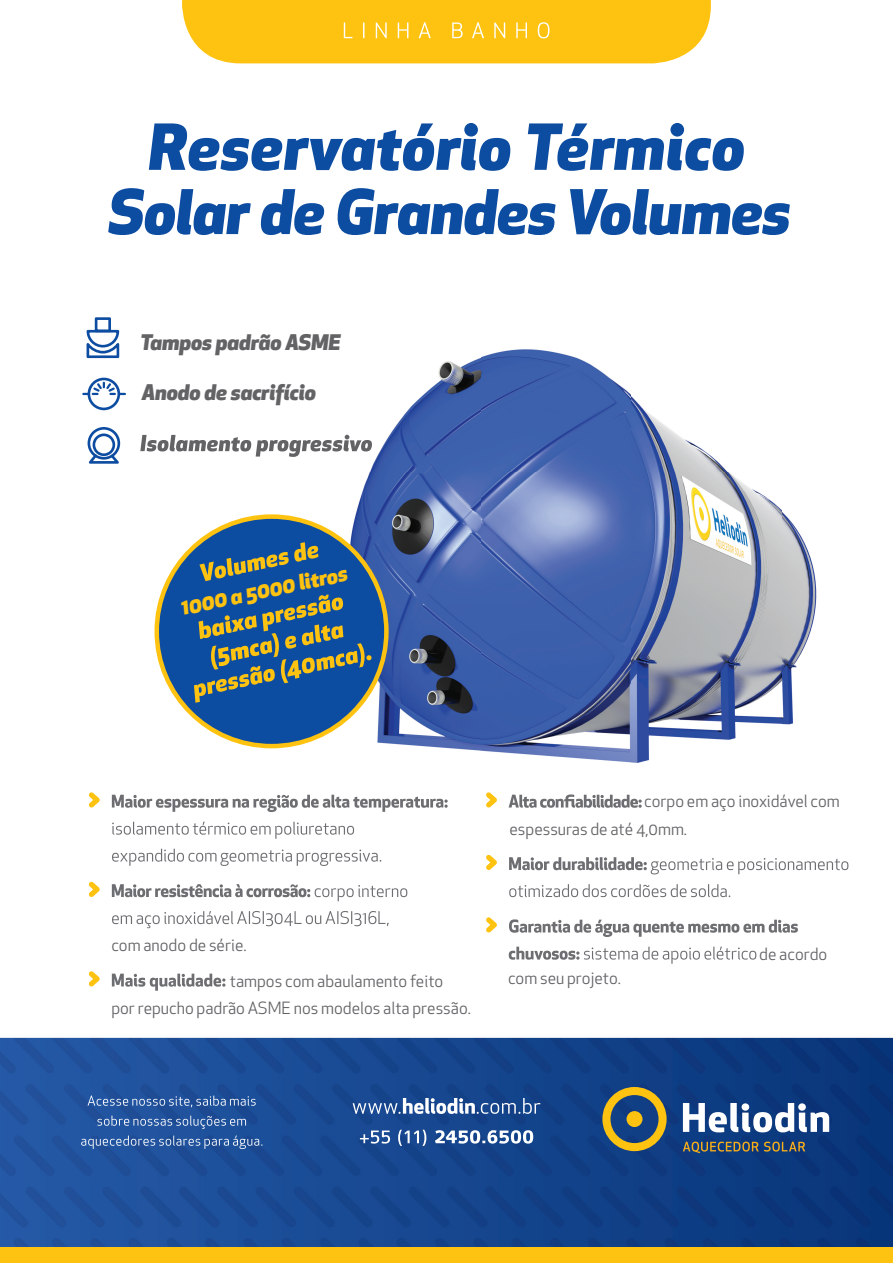
<style>
.page{position:relative;width:893px;height:1263px;background:#fff}
.page>*{position:absolute;margin:0;border:0;box-sizing:border-box;transform-origin:0 0}
.t1{font:italic 800 60px "Apex New";color:#0d4da1}
.t2{font:italic 800 21px "Apex New";color:#636366}
.t3{font:italic 800 21px "Apex New";color:#fec210}
.t4{font:16.5px/35.7px "Apex New";color:#636366}
</style>
<div class="page">
<img style="left:346px;top:349px;width:471px;height:414px">
<svg style="left:154px;top:514px;width:234px;height:234px;fill:#0f4da1"></svg>
<img style="left:0;top:1037px;width:892px;height:211px">
<svg style="left:149px;top:123px;width:595px;height:48px"></svg>
<svg style="left:182px;top:0;width:529px;height:63px;background:#fec51d"></svg>
<svg style="left:140px;top:435px;width:232px;height:22px"></svg>
<svg style="left:82px;top:378px;width:44px;height:32px"></svg>
<svg style="left:88px;top:427px;width:32px;height:37px"></svg>
<svg style="left:87px;top:317px;width:32px;height:41px"></svg>
<svg style="left:194px;top:594px;width:178px;height:109px;background:#416682"></svg>
<svg style="left:199px;top:542px;width:119px;height:39px;background:#43677f"></svg>
<svg style="left:81px;top:1136px;width:181px;height:13px;background:#446dab"></svg>
<svg style="left:97px;top:1116px;width:149px;height:13px;background:#436cab"></svg>
<svg style="left:87px;top:1095px;width:169px;height:12px;background:#446dab"></svg>
<svg style="left:683px;top:1103px;width:146px;height:29px"></svg>
<div style="left:798px;top:1103px;width:7px;height:8px;background:#fff;border-radius:50%"></div>
<svg style="left:682px;top:1142px;width:76px;height:11px"></svg>
<svg style="left:764px;top:1142px;width:41px;height:10px"></svg>
<svg style="left:602px;top:1087px;width:64px;height:64px;background:#6e7256"></svg>
<svg style="left:360px;top:1130px;width:173px;height:16px"></svg>
<svg style="left:352px;top:1098px;width:188px;height:16px"></svg>
<div style="left:0;top:1248px;width:892px;height:15px;background:#fec210"></div>
<svg style="left:112px;top:974px;width:113px;height:17px"></svg>
<svg style="left:112px;top:911px;width:277px;height:17px"></svg>
<svg style="left:112px;top:884px;width:295px;height:17px"></svg>
<svg style="left:112px;top:849px;width:269px;height:17px"></svg>
<svg style="left:112px;top:822px;width:242px;height:17px"></svg>
<svg style="left:112px;top:795px;width:335px;height:17px"></svg>
<svg style="left:89px;top:792px;width:11px;height:16px"></svg>
<svg style="left:89px;top:882px;width:11px;height:15px"></svg>
<svg style="left:89px;top:971px;width:11px;height:16px"></svg>
<svg style="left:508px;top:947px;width:248px;height:17px"></svg>
<svg style="left:509px;top:919px;width:288px;height:18px"></svg>
<svg style="left:509px;top:884px;width:221px;height:13px"></svg>
<svg style="left:509px;top:857px;width:339px;height:17px"></svg>
<svg style="left:508px;top:794px;width:133px;height:14px"></svg>
<svg style="left:486px;top:792px;width:11px;height:16px"></svg>
<svg style="left:486px;top:855px;width:11px;height:15px"></svg>
<svg style="left:486px;top:917px;width:11px;height:16px"></svg>
<h1 class="t1" style="left:108px;top:188px;width:684px">Solar de Grandes Volumes</h1>
<p class="t2" style="left:140px;top:334px;width:201px">Tampos padrão ASME</p>
<p class="t2" style="left:142px;top:384px;width:176px">Anodo de sacrifício</p>
<p class="t3" style="left:179px;top:600px;width:171px;rotate:-12deg">1000 a 5000 litros</p>
<p class="t4" style="left:509px;top:789px;width:332px;line-height:27.5px;text-indent:135px">corpo em aço inoxidável com espessuras de até 4,0mm.</p>
<p class="t4" style="left:230px;top:928px;width:215px;text-indent:-118px">com anodo de série.<br>tampos com abaulamento feito</p>
<p class="t4" style="left:111px;top:991px;width:361px">por repucho padrão ASME nos modelos alta pressão.</p>
<p class="t4" style="left:508px;top:961px;width:114px">com seu projeto.</p>
<p class="t4" style="left:759px;top:937px;width:70px">de acordo</p>
</div>
